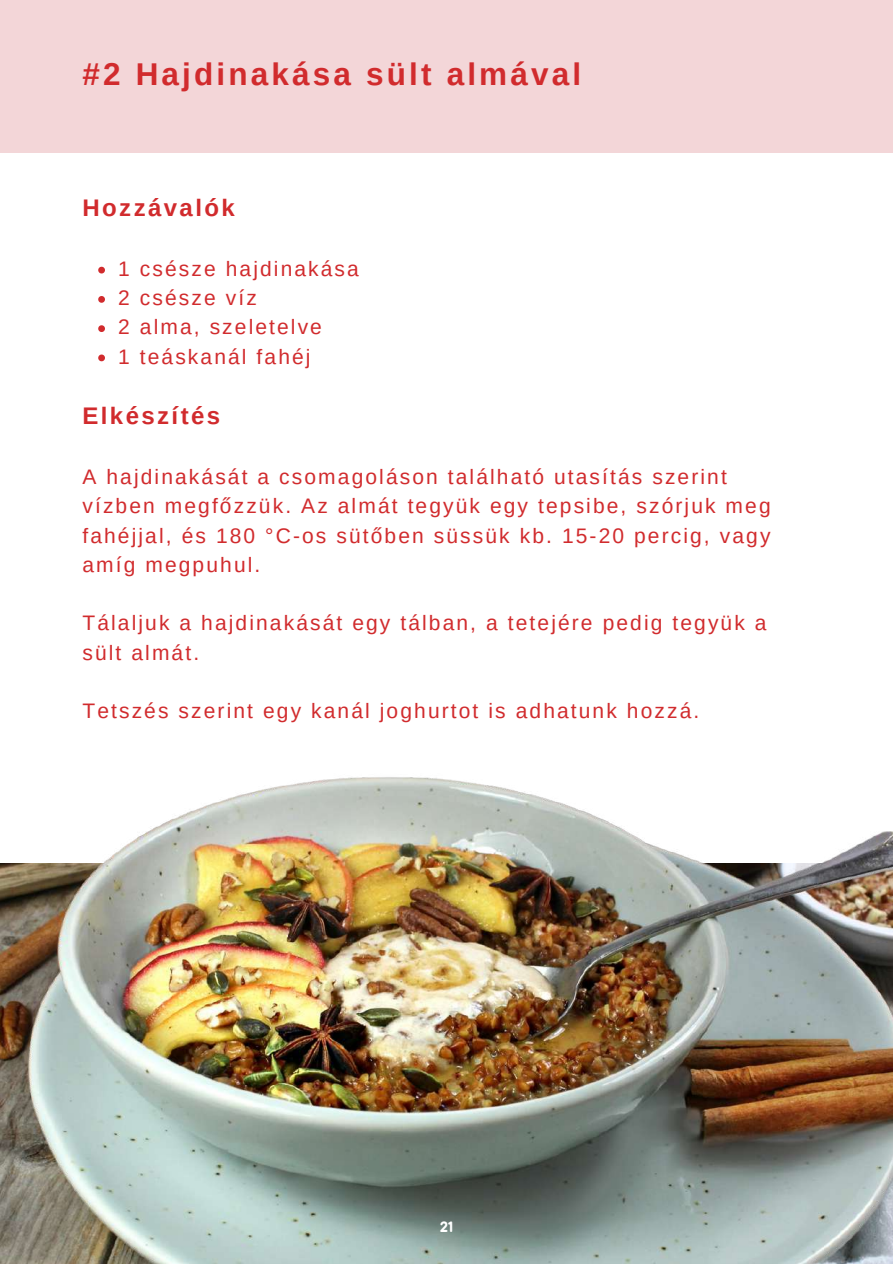
<style>
.page{position:relative;width:893px;height:1264px;background:#fff}
.page>*{position:absolute;margin:0;border:0;box-sizing:border-box;transform-origin:0 0}
.t1{font:700 31.5px "Arimo";letter-spacing:.1em;color:#d12b2d}
.t2{font:700 24px "Arimo";letter-spacing:.1em;color:#d12b2d}
.t3{font:21px/29.2px "Arimo";letter-spacing:.1em;color:#d12b2d}
.t4{font:16.5px "Aristotelica Pro Tx Bld";color:#fff}
</style>
<div class="page">
<div style="left:0;top:0;width:892px;height:153px;background:#f3d6d8"></div>
<svg style="left:98px;top:267px;width:7px;height:6px"></svg>
<svg style="left:98px;top:296px;width:7px;height:7px"></svg>
<svg style="left:98px;top:325px;width:7px;height:7px"></svg>
<svg style="left:98px;top:354px;width:7px;height:7px"></svg>
<img style="left:0;top:777px;width:892px;height:486px">
<h1 class="t1" style="left:82px;top:57px;width:500px">#2 Hajdinakása sült almával</h1>
<p class="t2" style="left:82px;top:194px;width:154px">Hozzávalók</p>
<p class="t3" style="left:118px;top:254px;width:242px">1 csésze hajdinakása<br>2 csésze víz<br>2 alma, szeletelve<br>1 teáskanál fahéj</p>
<p class="t2" style="left:82px;top:402px;width:139px">Elkészítés</p>
<p class="t3" style="left:82px;top:462px;width:689px">A hajdinakását a csomagoláson található utasítás szerint vízben megfőzzük. Az almát tegyük egy tepsibe, szórjuk meg fahéjjal, és 180 °C-os sütőben süssük kb. 15-20 percig, vagy amíg megpuhul.</p>
<p class="t3" style="left:82px;top:608px;width:685px">Tálaljuk a hajdinakását egy tálban, a tetejére pedig tegyük a sült almát.</p>
<p class="t3" style="left:82px;top:696px;width:618px">Tetszés szerint egy kanál joghurtot is adhatunk hozzá.</p>
<p class="t4" style="left:440px;top:1220px;width:14px">21</p>
</div>
